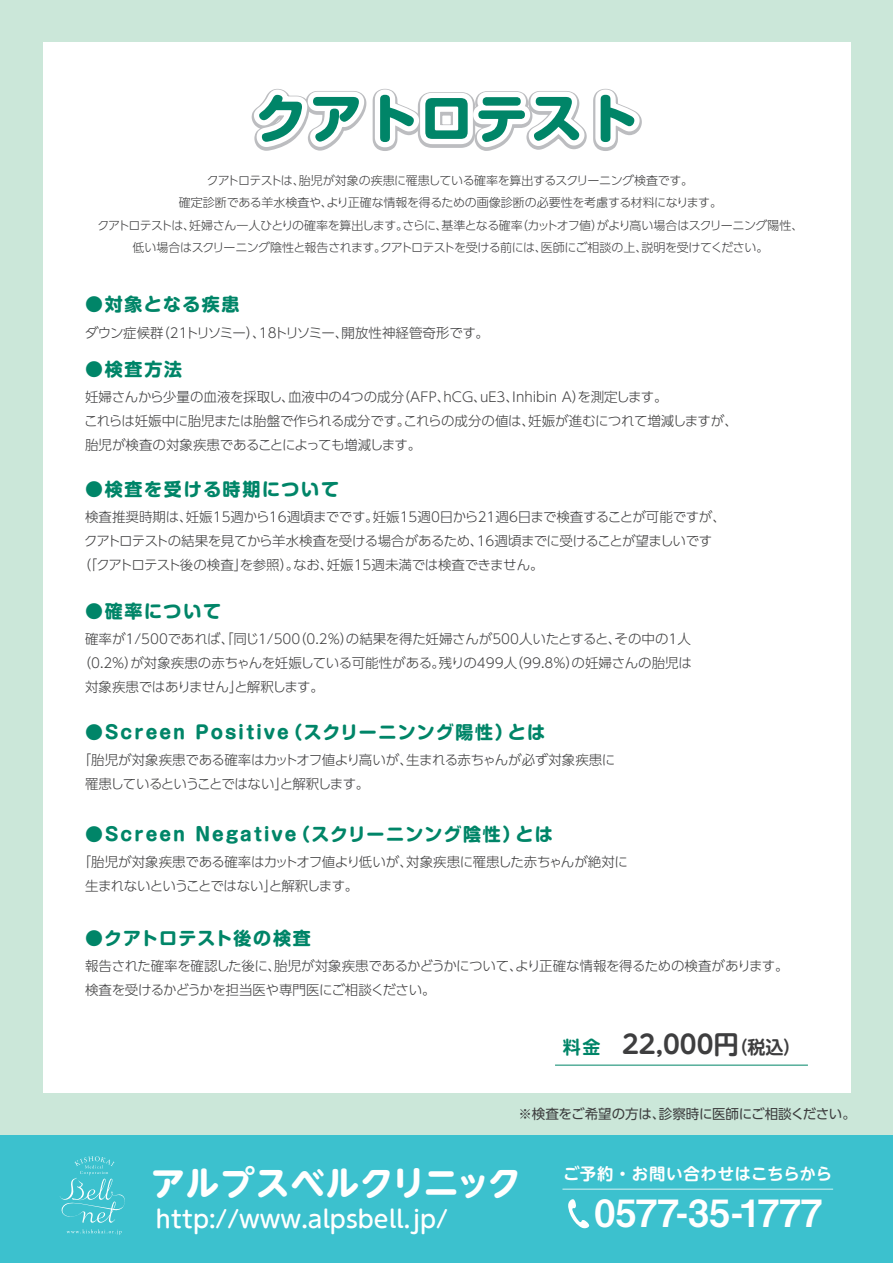
<style>
.page{position:relative;width:893px;height:1263px;background:#fff}
.page>*{position:absolute;margin:0;border:0;box-sizing:border-box;transform-origin:0 0}
.t1{font:800 52.5px "Shin M Go Pro";letter-spacing:.05em;color:#008568}
.t2{font:37.5px "Midashi Go Pro MB31";color:#fff}
.t3{font:700 34.2px "UD Shin M Go Pro";letter-spacing:.005em;color:#fff}
.t4{font:700 25.5px "UD Shin M Go Pro De";color:#3e3e3f}
.t5{font:500 23.55px "UD Shin M Go Pro";color:#fff}
.t6{font:700 18px "Shin M Go Pro";letter-spacing:.1em;color:#008568}
.t7{font:700 18px "Shin M Go Pro";letter-spacing:.065em;color:#008568}
.t8{font:700 18px "Shin M Go Pro";letter-spacing:.07em;color:#008568}
.t9{font:700 16.35px "UD Shin M Go Pro De";letter-spacing:.03em;color:#fff}
.t10{font:300 13.5px/24px "UD Shin Go Pro";letter-spacing:-.02em;color:#3e3e3f}
.t11{font:300 13.5px "UD Shin Go Pro";color:#3e3e3f}
.t12{font:13.5px "UD Shin Go Pro";letter-spacing:-.015em;color:#3e3e3f}
.t13{font:300 12px/22.5px "UD Shin Go Pro";letter-spacing:-.035em;color:#3e3e3f;text-align:center}
.s1{font-size:18px;color:#008568}
.s2{font-size:18px}
</style>
<div class="page">
<div style="left:0;top:0;width:893px;height:1148px;background:#cbe7d9"></div>
<div style="left:43px;top:43px;width:807px;height:1050px;background:#fff"></div>
<svg style="left:251px;top:88px;width:391px;height:63px"></svg>
<hr style="left:555px;top:1065px;width:253px;height:1px;background:#008568">
<div style="left:0;top:1135px;width:893px;height:128px;background:#3cc1ce"></div>
<svg style="left:568px;top:1199px;width:21px;height:29px"></svg>
<hr style="left:562px;top:1189px;width:271px;height:1px;background:#fff">
<svg style="left:60px;top:1156px;width:65px;height:67px"></svg>
<svg style="left:67px;top:1229px;width:55px;height:6px"></svg>
<h1 class="t1" style="left:255px;top:76px;width:385px">クアトロテスト</h1>
<p class="t13" style="left:97px;top:168px;width:707px">クアトロテストは、胎児が対象の疾患に罹患している確率を算出するスクリーニング検査です。<br>確定診断である羊水検査や、より正確な情報を得るための画像診断の必要性を考慮する材料になります。<br>クアトロテストは、妊婦さん一人ひとりの確率を算出します。さらに、基準となる確率（カットオフ値）がより高い場合はスクリーニング陽性、低い場合はスクリーニング陰性と報告されます。クアトロテストを受ける前には、医師にご相談の上、説明を受けてください。</p>
<h3 class="t8" style="left:85px;top:290px;width:156px">●対象となる疾患</h3>
<p class="t10" style="left:85px;top:320px;width:406px">ダウン症候群（21トリソミー）、18トリソミー、開放性神経管奇形です。</p>
<h3 class="t6" style="left:85px;top:354px;width:99px">●検査方法</h3>
<p class="t10" style="left:84px;top:385px;width:655px">妊婦さんから少量の血液を採取し、血液中の４つの成分（AFP、hCG、uE3、Inhibin A）を測定します。<br>これらは妊娠中に胎児または胎盤で作られる成分です。これらの成分の値は、妊娠が進むにつれて増減しますが、胎児が検査の対象疾患であることによっても増減します。</p>
<h3 class="t6" style="left:85px;top:474px;width:255px">●検査を受ける時期について</h3>
<p class="t10" style="left:85px;top:504px;width:642px">検査推奨時期は、妊娠15週から16週頃までです。妊娠15週0日から21週6日まで検査することが可能ですが、</p>
<p class="t10" style="left:84px;top:528px;width:630px">クアトロテストの結果を見てから羊水検査を受ける場合があるため、16週頃までに受けることが望ましいです</p>
<p class="t10" style="left:78px;top:552px;width:468px">（「クアトロテスト後の検査」を参照）。なお、妊娠15週未満では検査できません。</p>
<h3 class="t6" style="left:85px;top:596px;width:138px">●確率について</h3>
<p class="t11" style="left:85px;top:628px;width:607px">確率が1/500であれば、「同じ1/500（0.2％）の結果を得た妊婦さんが500人いたとすると、その中の1人</p>
<p class="t11" style="left:78px;top:652px;width:616px">（0.2％）が対象疾患の赤ちゃんを妊娠している可能性がある。残りの499人（99.8％）の妊婦さんの胎児は</p>
<p class="t10" style="left:85px;top:674px;width:240px">対象疾患ではありません」と解釈します。</p>
<h3 class="t6" style="left:85px;top:718px;width:462px">●Screen Positive（スクリーニンング陽性）とは</h3>
<p class="t10" style="left:85px;top:748px;width:532px;text-indent:-7px">「胎児が対象疾患である確率はカットオフ値より高いが、生まれる赤ちゃんが必ず対象疾患に罹患しているということではない」と解釈します。</p>
<h3 class="t6" style="left:85px;top:820px;width:469px">●Screen Negative（スクリーニンング陰性）とは</h3>
<p class="t10" style="left:85px;top:850px;width:544px;text-indent:-7px">「胎児が対象疾患である確率はカットオフ値より低いが、対象疾患に罹患した赤ちゃんが絶対に生まれないということではない」と解釈します。</p>
<h3 class="t7" style="left:85px;top:923px;width:227px">●クアトロテスト後の検査</h3>
<p class="t10" style="left:85px;top:953px;width:705px">報告された確率を確認した後に、胎児が対象疾患であるかどうかについて、より正確な情報を得るための検査があります。検査を受けるかどうかを担当医や専門医にご相談ください。</p>
<h3 class="t4" style="left:563px;top:1023px;width:240px"><span class="s1">料金　</span>22,000円<span class="s2">（税込）</span></h3>
<p class="t12" style="left:518px;top:1103px;width:339px">※検査をご希望の方は、診察時に医師にご相談ください。</p>
<h3 class="t3" style="left:151px;top:1154px;width:372px">アルプスベルクリニック</h3>
<h3 class="t5" style="left:156px;top:1200px;width:294px">http://www.alpsbell.jp/</h3>
<p class="t9" style="left:563px;top:1160px;width:270px">ご予約・お問い合わせはこちらから</p>
<h2 class="t2" style="left:595px;top:1183px;width:229px">0577-35-1777</h2>
</div>
